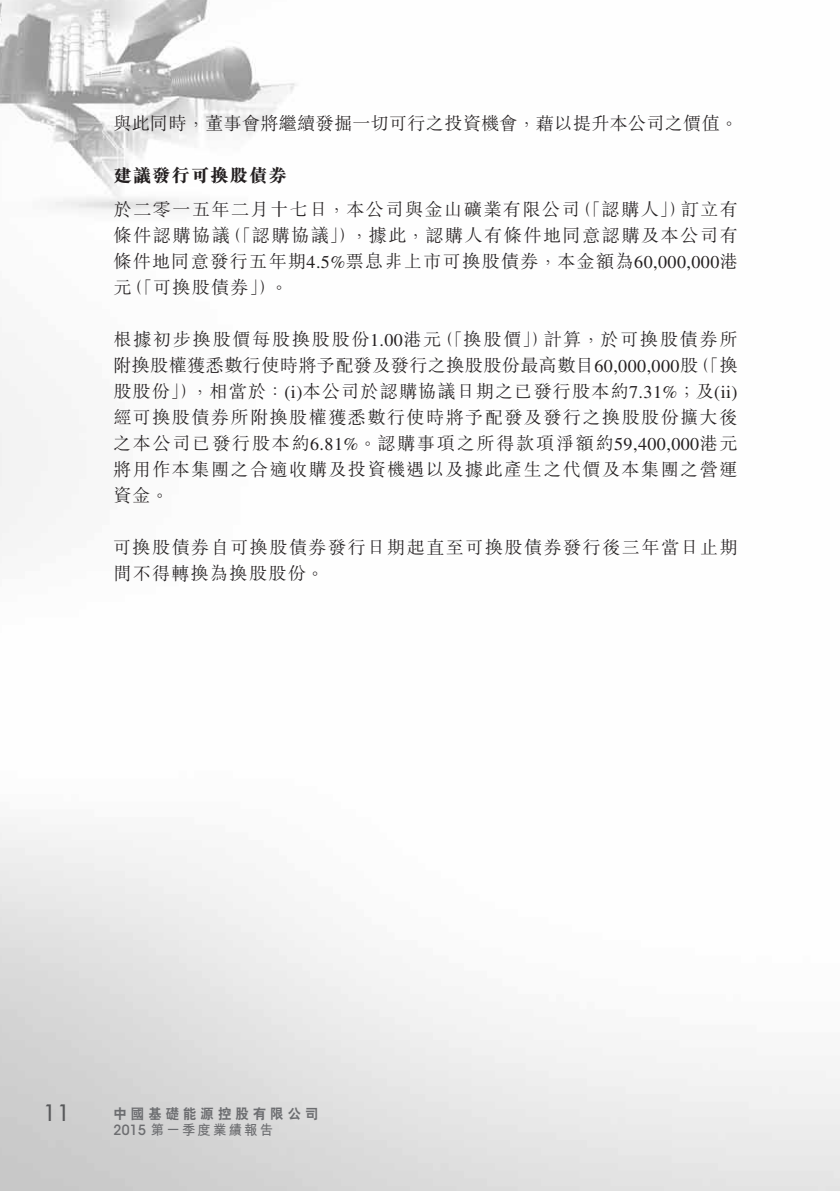
<style>
.page{position:relative;width:840px;height:1191px;background:#fff}
.page>*{position:absolute;margin:0;border:0;box-sizing:border-box;transform-origin:0 0}
.t1{font:500 22px "Futura Std";color:#57585a}
.t2{font:300 18px/26px "M Sung HK";letter-spacing:.085em;color:#231f20}
.t3{font:300 18px/26px "M Sung HK";letter-spacing:.025em;color:#231f20}
.t4{font:300 18px "M Sung HK";letter-spacing:.02em;color:#231f20}
.t5{font:800 18px "M Sung HK";letter-spacing:.075em;color:#231f20}
.t6{font:700 14px "M Hei HK";letter-spacing:.17em;color:#6c6d70;scale:.95 1}
.t7{font:800 14px "C Hei 2 HK";letter-spacing:.31em;color:#6c6d70;scale:.95 1}
.s1{font-family:"Times LT Std";font-weight:400}
.s2{font-family:"ITC Avant Garde Std";font-weight:500}
</style>
<div class="page">
<img style="left:0;top:0;width:839px;height:1191px">
<p class="t4" style="left:113px;top:110px;width:625px">與此同時，董事會將繼續發掘一切可行之投資機會，藉以提升本公司之價值。</p>
<p class="t5" style="left:114px;top:162px;width:174px">建議發行可換股債券</p>
<p class="t2" style="left:680px;top:196px;width:59px">訂立有</p>
<p class="t2" style="left:350px;top:196px;width:388px;text-indent:-236px">於二零一五年二月十七日，本公司與金山礦業有限公司<br>，據此，認購人有條件地同意認購及本公司有</p>
<p class="t2" style="left:573px;top:196px;width:114px">（「認購人」）</p>
<p class="t2" style="left:113px;top:222px;width:118px">條件認購協議</p>
<p class="t2" style="left:113px;top:248px;width:625px">條件地同意發行五年期<span class="s1">4.5%</span>票息非上市可換股債券，本金額為<span class="s1">60,000,000</span>港</p>
<p class="t2" style="left:270px;top:274px;width:19px">。</p>
<p class="t2" style="left:224px;top:222px;width:134px">（「認購協議」）</p>
<p class="t2" style="left:125px;top:274px;width:153px">（「可換股債券 (「</p>
<p class="t2" style="left:113px;top:274px;width:19px">元</p>
<p class="t2" style="left:113px;top:326px;width:329px">根據初步換股價每股換股股份<span class="s1">1.00</span>港元</p>
<p class="t2" style="left:435px;top:326px;width:115px">（「換股價」）</p>
<p class="t2" style="left:543px;top:326px;width:195px">計算，於可換股債券所</p>
<p class="t3" style="left:191px;top:352px;width:547px;text-indent:-78px">附換股權獲悉數行使時將予配發及發行之換股股份最高數目<span class="s1">60,000,000</span>股<br>，相當於： <span class="s1">)i(</span> 本公司於認購協議日期之已發行股本約<span class="s1">7.31%</span>；及<span class="s1">(ii(</span></p>
<p class="t2" style="left:691px;top:352px;width:47px">（「換</p>
<p class="t2" style="left:113px;top:378px;width:625px">股股份」）<br>經可換股債券所附換股權獲悉數行使時將予配發及發行之換股股份擴大後之本公司已發行股本約<span class="s1">6.81%</span>。認購事項之所得款項淨額約<span class="s1">59,400,000</span>港元將用作本集團之合適收購及投資機遇以及據此產生之代價及本集團之營運資金。</p>
<p class="t2" style="left:113px;top:534px;width:625px">可換股債券自可換股債券發行日期起直至可換股債券發行後三年當日止期間不得轉換為換股股份。</p>
<p class="t1" style="left:43px;top:1099px;width:28px">11</p>
<p class="t7" style="left:113px;top:1104px;width:217px">中國基礎能源控股有限公司</p>
<p class="t6" style="left:113px;top:1119px;width:169px"><span class="s2">2015</span> 第一季度業績報告</p>
</div>
